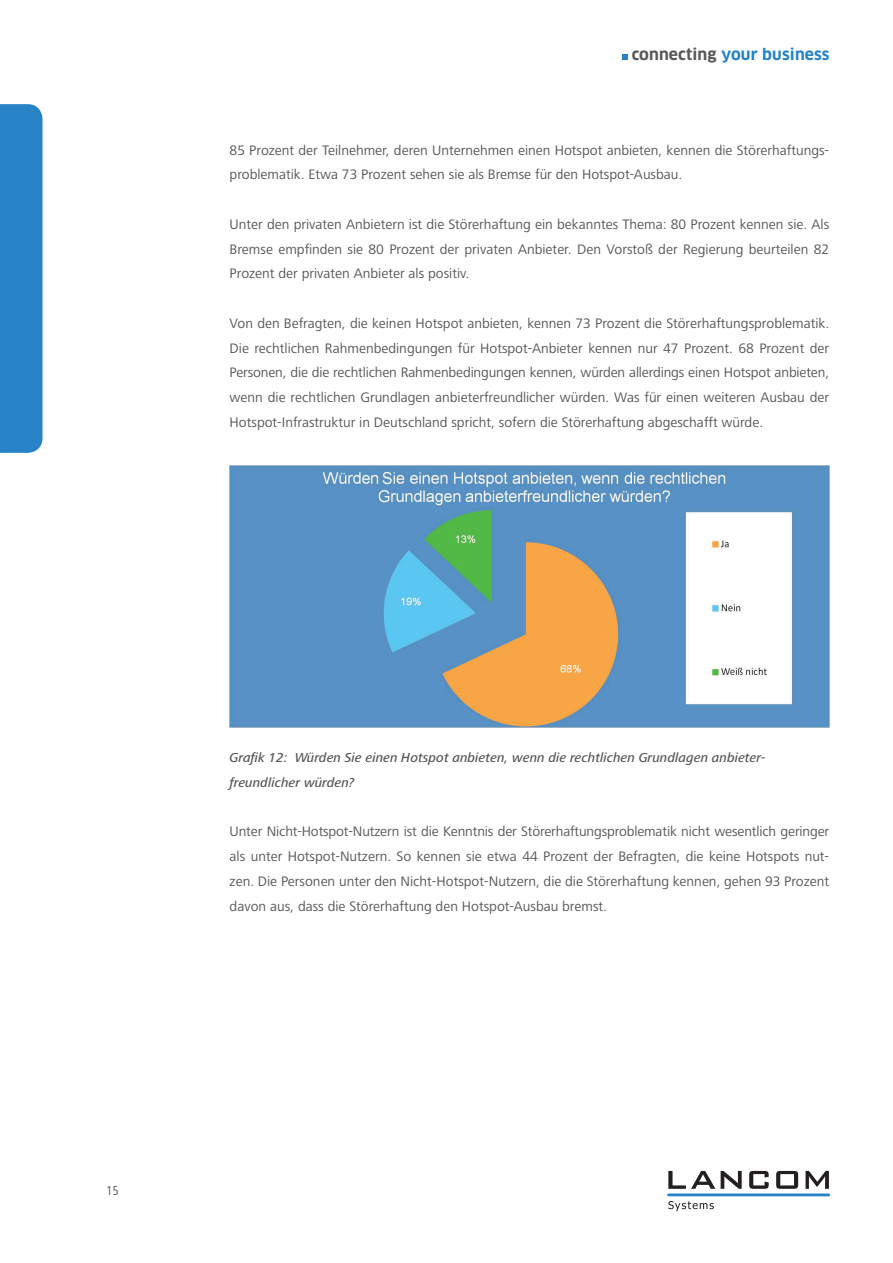
<style>
.page{position:relative;width:893px;height:1263px;background:#fff}
.page>*{position:absolute;margin:0;border:0;box-sizing:border-box;transform-origin:0 0}
.t1{font:700 15.6px "Clan OT";letter-spacing:.01em;color:#2783c5}
.t2{font:14.25px/24.8px "Frutiger Next LT";color:#57585a;text-align:justify}
.t3{font:italic 500 13.5px/24.8px "Frutiger Next LT";color:#57585a}
.t4{font:condensed 13.5px "Frutiger Next LT";color:#57585a}
.s1{color:#57585a}
</style>
<div class="page">
<div style="left:0;top:104px;width:43px;height:349px;background:#2783c5"></div>
<svg style="left:668px;top:1171px;width:47px;height:18px"></svg>
<svg style="left:721px;top:1171px;width:21px;height:18px"></svg>
<svg style="left:749px;top:1171px;width:20px;height:18px"></svg>
<svg style="left:776px;top:1171px;width:22px;height:18px"></svg>
<svg style="left:806px;top:1171px;width:23px;height:18px"></svg>
<svg style="left:668px;top:1201px;width:46px;height:10px"></svg>
<hr style="left:667px;top:1193px;width:163px;height:3px;background:#2783c5">
<svg style="left:622px;top:55px;width:6px;height:5px"></svg>
<img style="left:230px;top:465px;width:599px;height:263px">
<p class="t1" style="left:632px;top:45px;width:199px"><span class="s1">connecting</span> your business</p>
<p class="t2" style="left:230px;top:138px;width:601px">85 Prozent der Teilnehmer, deren Unternehmen einen Hotspot anbieten, kennen die Störerhaftungs&shy;problematik. Etwa 73 Prozent sehen sie als Bremse für den Hotspot-Ausbau.</p>
<p class="t2" style="left:230px;top:212px;width:601px">Unter den privaten Anbietern ist die Störerhaftung ein bekanntes Thema: 80 Prozent kennen sie. Als Bremse empfinden sie 80 Prozent der privaten Anbieter. Den Vorstoß der Regierung beurteilen 82<br>Prozent der privaten Anbieter als positiv.</p>
<p class="t2" style="left:230px;top:311px;width:601px">Von den Befragten, die keinen Hotspot anbieten, kennen 73 Prozent die Störerhaftungsproblematik.<br>Die rechtlichen Rahmenbedingungen für Hotspot-Anbieter kennen nur 47 Prozent. 68 Prozent der Personen, die die rechtlichen Rahmenbedingungen kennen, würden allerdings einen Hotspot anbieten, wenn die rechtlichen Grundlagen anbieterfreundlicher würden. Was für einen weiteren Ausbau der Hotspot-Infrastruktur in Deutschland spricht, sofern die Störerhaftung abgeschafft würde.</p>
<p class="t4" style="left:106px;top:1183px;width:14px">15</p>
<p class="t3" style="left:230px;top:745px;width:536px">Grafik 12: Würden Sie einen Hotspot anbieten, wenn die rechtlichen Grundlagen anbieter&shy;freundlicher würden?</p>
<p class="t2" style="left:230px;top:819px;width:601px">Unter Nicht-Hotspot-Nutzern ist die Kenntnis der Störerhaftungsproblematik nicht wesentlich geringer als unter Hotspot-Nutzern. So kennen sie etwa 44 Prozent der Befragten, die keine Hotspots nut&shy;zen. Die Personen unter den Nicht-Hotspot-Nutzern, die die Störerhaftung kennen, gehen 93 Prozent davon aus, dass die Störerhaftung den Hotspot-Ausbau bremst.</p>
</div>
